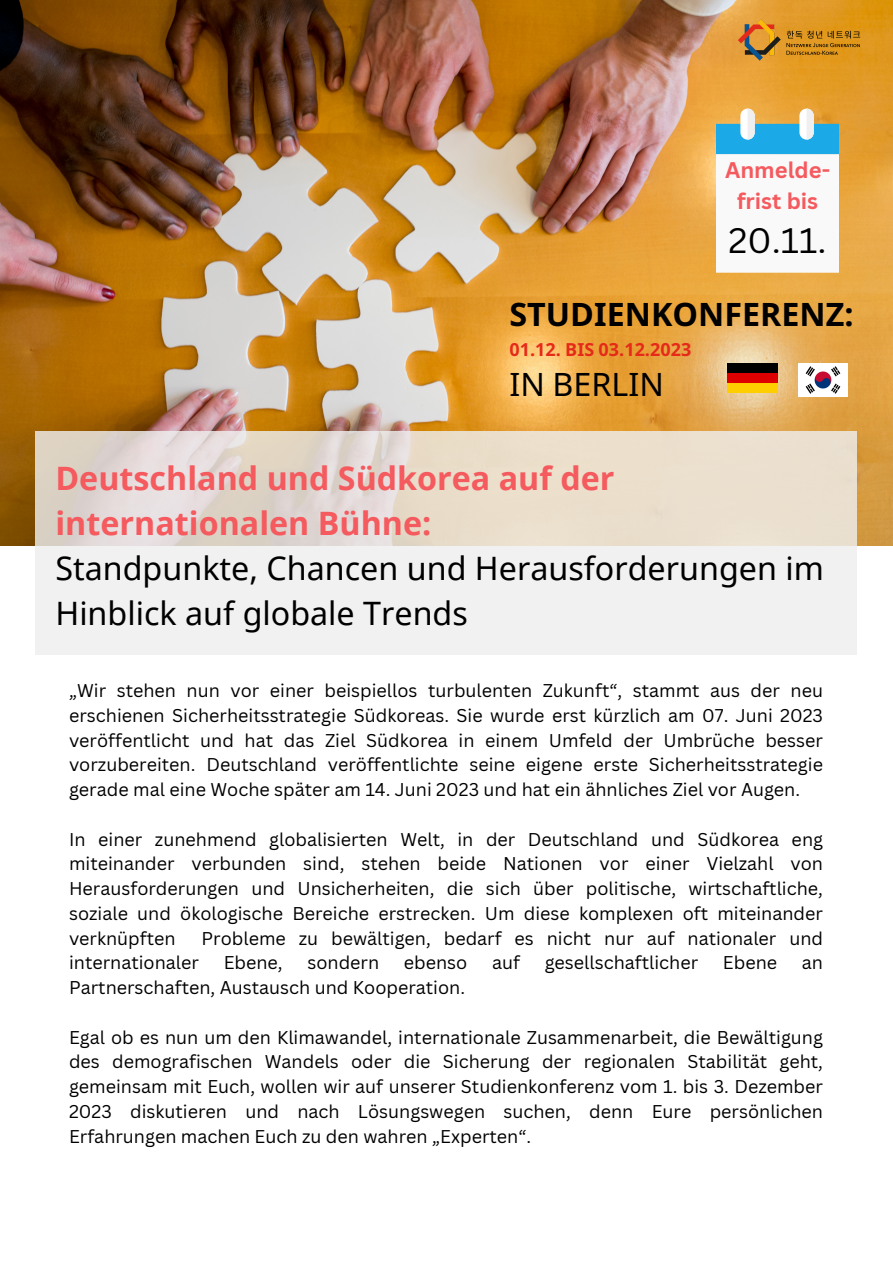
<style>
.page{position:relative;width:893px;height:1263px;background:#fff}
.page>*{position:absolute;margin:0;border:0;box-sizing:border-box;transform-origin:0 0}
.t1{font:34.42px "Canva Sans";color:#000}
.t2{font:32.25px/45px "Noto Sans";color:#000}
.t3{font:700 32.25px/45px "Noto Sans";color:#f45a5e}
.t4{font:700 32.25px "Noto Sans";color:#000}
.t5{font:32.25px "Noto Sans";color:#000}
.t6{font:700 22.05px "Canva Sans";color:#f45a5e}
.t7{font:18px/24.8px "Canva Sans";color:#000;text-align:justify}
.t8{font:700 18px "Noto Sans";color:#e62a1a}
</style>
<div class="page">
<img style="left:0;top:0;width:893px;height:545px">
<svg style="left:35px;top:432px;width:821px;height:223px"></svg>
<svg style="left:717px;top:109px;width:121px;height:164px"></svg>
<img style="left:727px;top:0;width:144px;height:79px">
<img style="left:727px;top:363px;width:50px;height:30px">
<img style="left:798px;top:363px;width:50px;height:33px">
<p class="t6" style="left:725px;top:154px;width:107px">Anmelde-</p>
<p class="t6" style="left:737px;top:185px;width:83px">frist bis</p>
<p class="t1" style="left:728px;top:216px;width:99px">20.11.</p>
<p class="t4" style="left:509px;top:291px;width:345px">STUDIENKONFERENZ:</p>
<p class="t8" style="left:509px;top:337px;width:183px">01.12. BIS 03.12.2023</p>
<p class="t5" style="left:509px;top:361px;width:156px">IN BERLIN</p>
<p class="t3" style="left:55px;top:455px;width:560px">Deutschland und Südkorea auf der internationalen Bühne:</p>
<p class="t2" style="left:55px;top:545px;width:770px">Standpunkte, Chancen und Herausforderungen im<br>Hinblick auf globale Trends</p>
<p class="t7" style="left:69px;top:678px;width:755px">„Wir stehen nun vor einer beispiellos turbulenten Zukunft“, stammt aus der neu erschienen Sicherheitsstrategie Südkoreas. Sie wurde erst kürzlich am 07. Juni 2023 veröffentlicht und hat das Ziel Südkorea in einem Umfeld der Umbrüche besser vorzubereiten. Deutschland veröffentlichte seine eigene erste Sicherheitsstrategie gerade mal eine Woche später am 14. Juni 2023 und hat ein ähnliches Ziel vor Augen.</p>
<p class="t7" style="left:69px;top:826px;width:755px">In einer zunehmend globalisierten Welt, in der Deutschland und Südkorea eng miteinander verbunden sind, stehen beide Nationen vor einer Vielzahl von Herausforderungen und Unsicherheiten, die sich über politische, wirtschaftliche, soziale und ökologische Bereiche erstrecken. Um diese komplexen oft miteinander verknüpften</p>
<p class="t7" style="left:201px;top:925px;width:623px">Probleme zu bewältigen, bedarf es nicht nur auf nationaler und</p>
<p class="t7" style="left:69px;top:950px;width:131px">internationaler</p>
<p class="t7" style="left:224px;top:950px;width:61px">Ebene,</p>
<p class="t7" style="left:307px;top:950px;width:73px">sondern</p>
<p class="t7" style="left:404px;top:950px;width:65px">ebenso</p>
<p class="t7" style="left:492px;top:950px;width:29px">auf</p>
<p class="t7" style="left:544px;top:950px;width:155px">gesellschaftlicher</p>
<p class="t7" style="left:723px;top:950px;width:56px">Ebene</p>
<p class="t7" style="left:802px;top:950px;width:23px">an</p>
<p class="t7" style="left:69px;top:975px;width:397px">Partnerschaften, Austausch und Kooperation.</p>
<p class="t7" style="left:69px;top:1024px;width:755px">Egal ob es nun um den Klimawandel, internationale Zusammenarbeit, die Bewältigung des demografischen Wandels oder die Sicherung der regionalen Stabilität geht, gemeinsam mit Euch, wollen wir auf unserer Studienkonferenz vom 1. bis 3. Dezember 2023 diskutieren und nach Lösungswegen suchen, denn Eure persönlichen Erfahrungen machen Euch zu den wahren „Experten“.</p>
</div>
